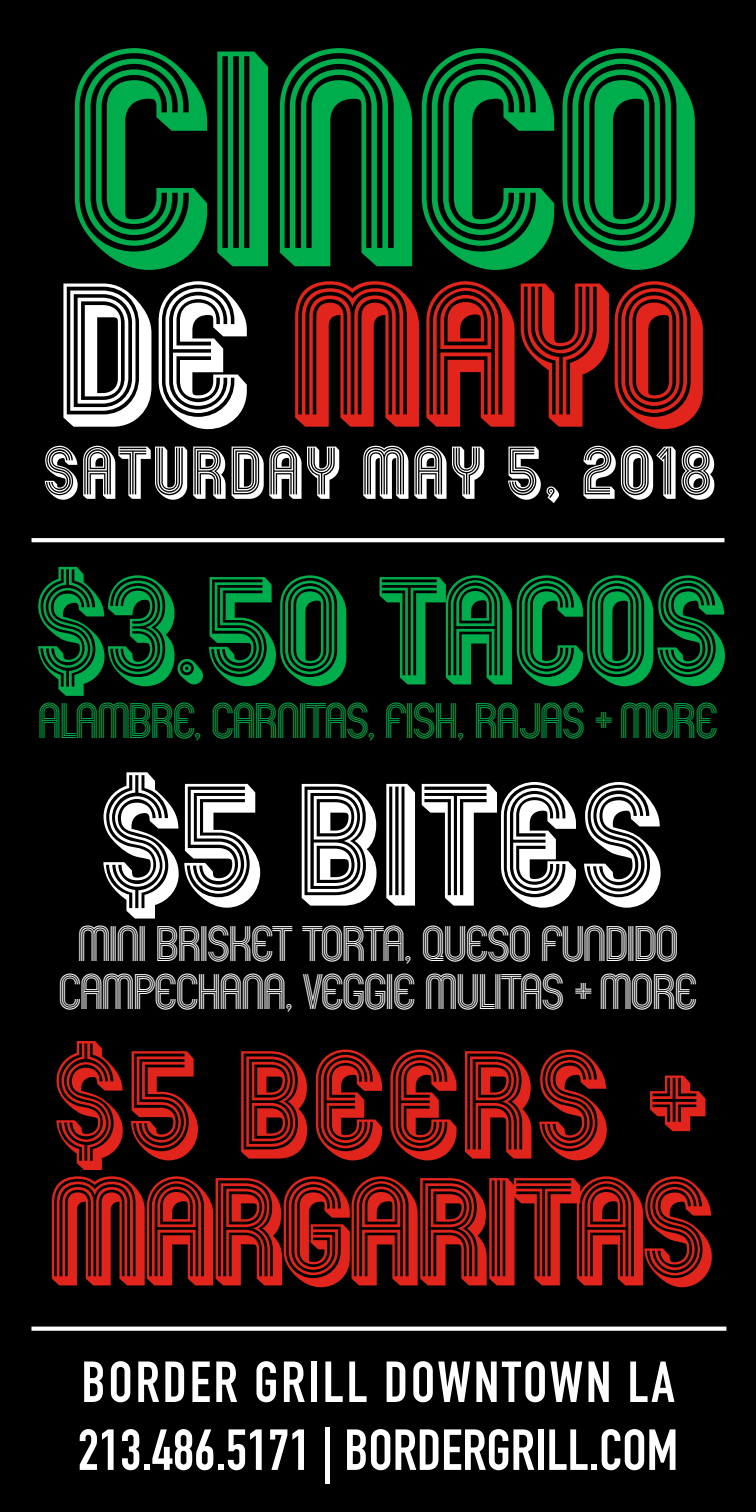
<style>
.page{position:relative;width:756px;height:1512px;background:#000}
.page>*{position:absolute;margin:0;border:0;box-sizing:border-box;transform-origin:0 0}
.t1{font:262.5px "Mexcellent 3 D";color:#00ad4d}
.t2{font:175px "Mexcellent 3 D";color:#e1251c}
.t3{font:148.75px "Mexcellent 3 D";letter-spacing:.025em;color:#fff}
.t4{font:131.25px/126.9px "Mexcellent 3 D";letter-spacing:-.025em;color:#e1251c}
.t5{font:131.25px "Mexcellent 3 D";color:#00ad4d}
.t6{font:63.88px "Mexcellent 3 D";letter-spacing:.05em;color:#fff}
.t7{font:700 56.88px/67.9px "DIN Condensed";color:#fff}
.t8{font:43.75px/48.3px "Mexcellent";letter-spacing:-.025em;color:#fff;text-align:center}
.t9{font:43.75px "Mexcellent";letter-spacing:-.025em;color:#00ad4d}
.s1{color:#fff}
</style>
<div class="page">
<svg style="left:32px;top:538px;width:692px;height:4px;fill:#fff"></svg>
<svg style="left:31px;top:1327px;width:695px;height:4px;fill:#fff"></svg>
<h1 class="t1" style="left:64px;top:4px;width:630px">CINCO</h1>
<h2 class="t2" style="left:55px;top:252px;width:648px"><span class="s1">DE</span> MAYO</h2>
<h3 class="t6" style="left:42px;top:435px;width:673px">SATURDAY MAY 5, 2018</h3>
<h3 class="t5" style="left:32px;top:553px;width:693px">$3.50 TACOS</h3>
<p class="t9" style="left:38px;top:697px;width:681px">ALAMBRE, CARNITAS, FISH, RAJAS + MORE</p>
<h3 class="t3" style="left:97px;top:757px;width:563px">$5 BITES</h3>
<p class="t8" style="left:59px;top:922px;width:640px">MINI BRISKET TORTA, QUESO FUNDIDO<br>CAMPECHANA, VEGGIE MULITAS + MORE</p>
<h3 class="t4" style="left:46px;top:1041px;width:666px">$5 BEERS +<br>MARGARITAS</h3>
<h3 class="t7" style="left:78px;top:1349px;width:602px">BORDER GRILL DOWNTOWN LA<br>213.486.5171 | BORDERGRILL.COM</h3>
</div>
